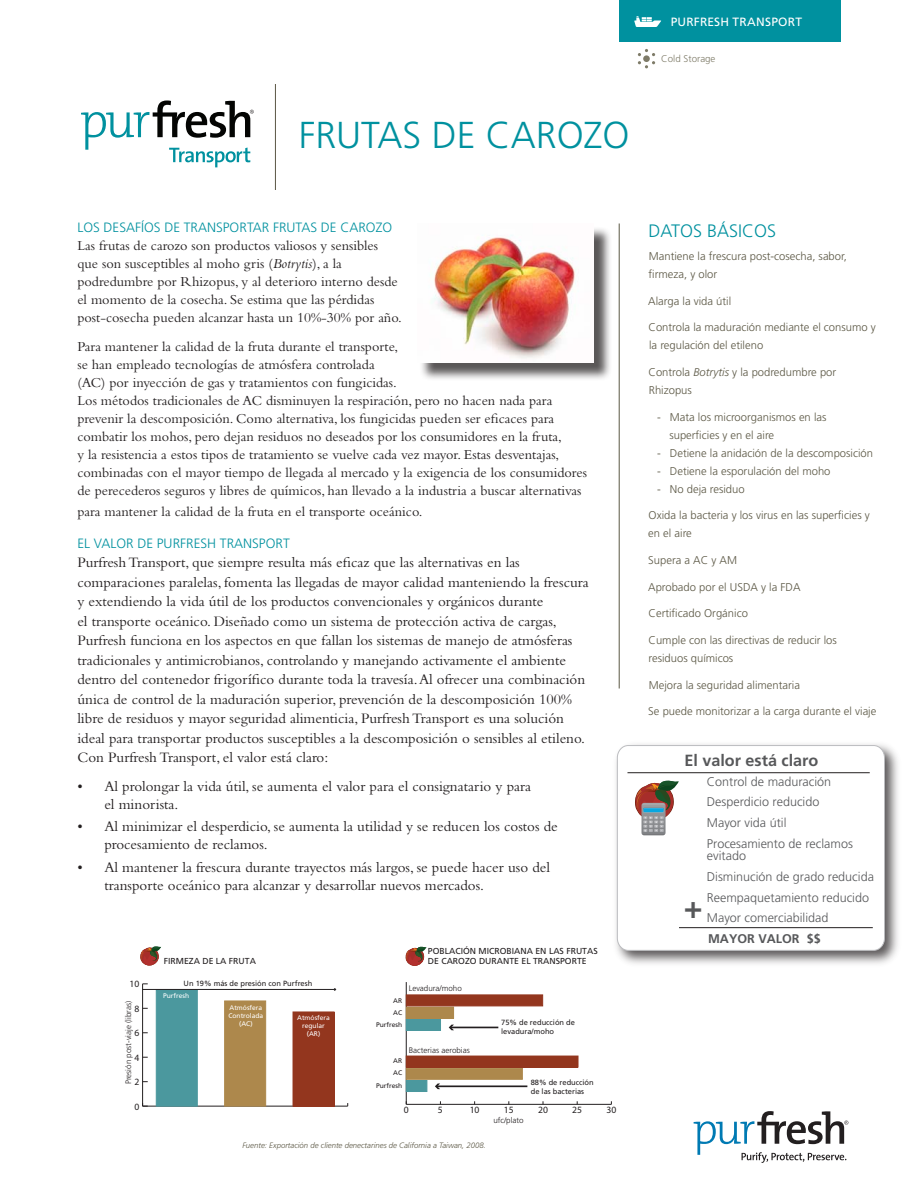
<style>
.page{position:relative;width:918px;height:1188px;background:#fff}
.page>*{position:absolute;margin:0;border:0;box-sizing:border-box;transform-origin:0 0}
.Title__front{font:300 37.5px "Frutiger LT Std";color:#00919f}
.t1{font:700 31.5px "Frutiger LT Std";color:#57585a}
.Callout_Headline{font:300 18px "Frutiger LT Std";color:#00919f}
.t2{font:700 16.2px "Frutiger LT Std";color:#57585a}
.t3{font:15px/19.5px "Bembo Std";color:#231f20}
.t4{font:14.25px/18px "Bembo Std";color:#231f20}
.Body_Headline{font:300 13.5px "Frutiger LT Std";color:#00919f}
.t5{font:300 12.6px/20.9px "Frutiger LT Std";color:#57585a}
.Document_Label{font:12px "Frutiger LT Std";letter-spacing:.015em;color:#fff}
.Callout_Text{font:300 11.25px/18px "Frutiger LT Std";color:#5b5744}
.bullets{font:300 11.25px/18px "Frutiger LT Std";color:#5b5744}
.Icon_Caption{font:300 9.75px "Frutiger LT Std";color:#7e7b68}
.t6{font:9.6px "Myriad Pro";color:#231f20}
.t7{font:8.7px/10.4px "Frutiger LT Std";color:#231f20}
.t8{font:300 7.95px "Frutiger LT Std";color:#231f20}
.t9{font:italic 300 7.8px "Frutiger LT Std";color:#5b5744}
.t10{font:7.5px/9px "Frutiger LT Std";color:#231f20}
.t11{font:6.75px/7.9px "Frutiger LT Std";color:#fff;text-align:center}
.t12{font:6.75px "Frutiger LT Std";color:#231f20}
.s1{font-style:italic}
.s2{font-weight:700}
</style>
<div class="page">
<hr style="left:619px;top:224px;width:1px;height:465px;background:#5b5744">
<hr style="left:275px;top:84px;width:1px;height:106px;background:#5b5744">
<div style="left:619px;top:0;width:222px;height:42px;background:#00919f"></div>
<svg style="left:634px;top:16px;width:27px;height:11px"></svg>
<svg style="left:638px;top:49px;width:17px;height:19px"></svg>
<div style="left:420px;top:226px;width:198px;height:168px;background:#231f20;opacity:.75"></div>
<img style="left:420px;top:226px;width:174px;height:137px">
<svg style="left:694px;top:1111px;width:154px;height:52px"></svg>
<img style="left:618px;top:744px;width:280px;height:220px">
<svg style="left:616px;top:745px;width:269px;height:206px"></svg>
<svg style="left:634px;top:780px;width:45px;height:55px"></svg>
<svg style="left:81px;top:101px;width:173px;height:66px"></svg>
<hr style="left:143px;top:1106px;width:205px;height:1px;background:#231f20">
<hr style="left:142px;top:984px;width:1px;height:122px;background:#231f20">
<svg style="left:142px;top:1103px;width:6px;height:4px"></svg>
<div style="left:293px;top:1012px;width:41px;height:94px;background:#93361e"></div>
<div style="left:224px;top:1001px;width:42px;height:105px;background:#ad884c;border:1px solid #ad884c"></div>
<div style="left:156px;top:990px;width:42px;height:116px;background:#4b989e;border:1px solid #4b989e"></div>
<svg style="left:140px;top:946px;width:21px;height:20px"></svg>
<hr style="left:142px;top:989px;width:193px;height:1px;background:#231f20">
<hr style="left:451px;top:1027px;width:47px;height:1px;background:#231f20">
<svg style="left:449px;top:1025px;width:5px;height:5px"></svg>
<hr style="left:406px;top:1104px;width:205px;height:1px;background:#231f20">
<hr style="left:406px;top:982px;width:1px;height:122px;background:#231f20">
<div style="left:406px;top:1019px;width:35px;height:11px;background:#4b989e"></div>
<div style="left:406px;top:1019px;width:35px;height:12px;border:1px solid #4b989e"></div>
<div style="left:406px;top:1080px;width:21px;height:12px;background:#4b989e"></div>
<div style="left:406px;top:1007px;width:48px;height:11px;background:#ad884c"></div>
<div style="left:406px;top:1068px;width:117px;height:11px;background:#ad884c"></div>
<div style="left:406px;top:995px;width:137px;height:11px;background:#93361e"></div>
<div style="left:406px;top:1056px;width:172px;height:11px;background:#93361e"></div>
<svg style="left:405px;top:946px;width:22px;height:20px"></svg>
<hr style="left:437px;top:1085px;width:90px;height:2px;background:#231f20">
<svg style="left:435px;top:1083px;width:5px;height:6px"></svg>
<p class="Title__front" style="left:299px;top:114px;width:332px">FRUTAS DE CAROZO</p>
<p class="Document_Label" style="left:671px;top:14px;width:133px">Purfresh transport</p>
<p class="Icon_Caption" style="left:661px;top:53px;width:56px">Cold Storage</p>
<p class="Body_Headline" style="left:77px;top:220px;width:316px">LOS DESAFÍOS DE TRANSPORTAR FRUTAS DE CAROZO</p>
<p class="t4" style="left:77px;top:236px;width:326px">Las frutas de carozo son productos valiosos y sensibles que son susceptibles al moho gris (<span class="s1">Botrytis</span>), a la podredumbre por Rhizopus, y al deterioro interno desde el momento de la cosecha. Se estima que las pérdidas post-cosecha pueden alcanzar hasta un 10%-30% por año.</p>
<p class="t4" style="left:77px;top:337px;width:511px">Para mantener la calidad de la fruta durante el transporte,<br>se han empleado tecnologías de atmósfera controlada<br>(AC) por inyección de gas y tratamientos con fungicidas.<br>Los métodos tradicionales de AC disminuyen la respiración, pero no hacen nada para prevenir la descomposición. Como alternativa, los fungicidas pueden ser eficaces para combatir los mohos, pero dejan residuos no deseados por los consumidores en la fruta,<br>y la resistencia a estos tipos de tratamiento se vuelve cada vez mayor. Estas desventajas, combinadas con el mayor tiempo de llegada al mercado y la exigencia de los consumidores de perecederos seguros y libres de químicos, han llevado a la industria a buscar alternativas</p>
<p class="t4" style="left:77px;top:502px;width:347px">para mantener la calidad de la fruta en el transporte oceánico.</p>
<p class="Body_Headline" style="left:77px;top:535px;width:33px">El valor</p>
<p class="Body_Headline" style="left:137px;top:535px;width:35px">de Purfres</p>
<p class="Body_Headline" style="left:207px;top:535px;width:29px">h Transport</p>
<p class="t3" style="left:77px;top:553px;width:513px">Purfresh Transport, que siempre resulta más eficaz que las alternativas en las comparaciones paralelas, fomenta las llegadas de mayor calidad manteniendo la frescura y extendiendo la vida útil de los productos convencionales y orgánicos durante<br>el transporte oceánico. Diseñado como un sistema de protección activa de cargas, Purfresh funciona en los aspectos en que fallan los sistemas de manejo de atmósferas tradicionales y antimicrobianos, controlando y manejando activamente el ambiente dentro del contenedor frigorífico durante toda la travesía. Al ofrecer una combinación única de control de la maduración superior, prevención de la descomposición 100% libre de residuos y mayor seguridad alimenticia, Purfresh Transport es una solución ideal para transportar productos susceptibles a la descomposición o sensibles al etileno.<br>Con Purfresh Transport, el valor está claro:</p>
<p class="t3" style="left:104px;top:777px;width:428px;line-height:18px;text-indent:-27px">• Al prolongar la vida útil, se aumenta el valor para el consignatario y para el minorista.</p>
<p class="t3" style="left:104px;top:817px;width:455px;line-height:18px;text-indent:-27px">• Al minimizar el desperdicio, se aumenta la utilidad y se reducen los costos de procesamiento de reclamos.</p>
<p class="t3" style="left:104px;top:858px;width:447px;line-height:18px;text-indent:-27px">• Al mantener la frescura durante trayectos más largos, se puede hacer uso del transporte oceánico para alcanzar y desarrollar nuevos mercados.</p>
<p class="t7" style="left:164px;top:956px;width:94px">FIRMEZA DE LA FRUTA</p>
<p class="t7" style="left:428px;top:946px;width:171px">POBLACIÓN MICROBIANA EN LAS FRUTAS<br>DE CAROZO DURANTE EL TRANSPORTE</p>
<p class="t6" style="left:130px;top:978px;width:11px">10</p>
<p class="t8" style="left:124px;top:1084px;width:85px;rotate:-90deg">Presión post-viaje (libras)</p>
<p class="t6" style="left:134px;top:1003px;width:6px">8</p>
<p class="t6" style="left:134px;top:1027px;width:6px">6</p>
<p class="t6" style="left:134px;top:1052px;width:6px">4</p>
<p class="t6" style="left:134px;top:1076px;width:6px">2</p>
<p class="t10" style="left:184px;top:979px;width:130px">Un 19% más de presión con Purfresh</p>
<p class="t11" style="left:297px;top:1014px;width:34px">Atmósfera regular (AR)</p>
<p class="t11" style="left:163px;top:992px;width:27px">Purfresh</p>
<p class="t11" style="left:228px;top:1003px;width:36px">Atmósfera<br>Controlada (AC)</p>
<p class="t8" style="left:409px;top:984px;width:55px">Levadura/moho</p>
<p class="t12" style="left:393px;top:996px;width:10px">AR</p>
<p class="t12" style="left:376px;top:1021px;width:27px">Purfresh</p>
<p class="t12" style="left:393px;top:1009px;width:10px">AC</p>
<p class="t8" style="left:409px;top:1045px;width:63px">Bacterias aerobias</p>
<p class="t12" style="left:393px;top:1057px;width:10px">AR</p>
<p class="t12" style="left:376px;top:1082px;width:27px">Purfresh</p>
<p class="t12" style="left:393px;top:1069px;width:10px">AC</p>
<p class="t10" style="left:501px;top:1018px;width:75px">75% de reducción de levadura/moho</p>
<p class="t10" style="left:531px;top:1078px;width:65px">88% de reducción de las bacterias</p>
<p class="t6" style="left:134px;top:1101px;width:6px">0</p>
<p class="t6" style="left:404px;top:1104px;width:6px">0</p>
<p class="t6" style="left:438px;top:1104px;width:6px">5</p>
<p class="t6" style="left:470px;top:1104px;width:11px">10</p>
<p class="t6" style="left:504px;top:1104px;width:11px">15</p>
<p class="t6" style="left:538px;top:1104px;width:11px">20</p>
<p class="t6" style="left:572px;top:1104px;width:11px">25</p>
<p class="t6" style="left:606px;top:1104px;width:11px">30</p>
<p class="t8" style="left:493px;top:1116px;width:32px">ufc/plato</p>
<p class="t9" style="left:242px;top:1140px;width:245px">Fuente: Exportación de cliente denectarines de California a Taiwan, 2008.</p>
<p class="Callout_Headline" style="left:648px;top:221px;width:129px">DATOS BÁSICOS</p>
<p class="Callout_Text" style="left:649px;top:247px;width:200px">Mantiene la frescura post-cosecha, sabor, firmeza, y olor</p>
<p class="Callout_Text" style="left:648px;top:292px;width:85px">Alarga la vida útil</p>
<p class="Callout_Text" style="left:649px;top:319px;width:229px">Controla la maduración mediante el consumo y la regulación del etileno</p>
<p class="Callout_Text" style="left:649px;top:363px;width:189px">Controla <span class="s1">Botrytis</span> y la podredumbre por<br>Rhizopus</p>
<p class="bullets" style="left:669px;top:408px;width:159px;text-indent:-12px">- Mata los microorganismos en las superficies y en el aire</p>
<p class="bullets" style="left:657px;top:444px;width:217px">- Detiene la anidación de la descomposición</p>
<p class="bullets" style="left:657px;top:462px;width:175px">- Detiene la esporulación del moho</p>
<p class="bullets" style="left:657px;top:480px;width:89px">- No deja residuo</p>
<p class="Callout_Text" style="left:648px;top:507px;width:223px">Oxida la bacteria y los virus en las superficies y en el aire</p>
<p class="Callout_Text" style="left:648px;top:551px;width:90px">Supera a AC y AM</p>
<p class="Callout_Text" style="left:648px;top:578px;width:154px">Aprobado por el USDA y la FDA</p>
<p class="Callout_Text" style="left:649px;top:605px;width:101px">Certificado Orgánico</p>
<p class="Callout_Text" style="left:649px;top:631px;width:190px">Cumple con las directivas de reducir los residuos químicos</p>
<p class="Callout_Text" style="left:649px;top:676px;width:153px">Mejora la seguridad alimentaria</p>
<p class="Callout_Text" style="left:648px;top:703px;width:230px">Se puede monitorizar a la carga durante el viaje</p>
<p class="t2" style="left:684px;top:750px;width:135px">El valor está claro</p>
<p class="t5" style="left:707px;top:771px;width:148px">Control de maduración<br>Desperdicio reducido<br>Mayor vida útil<br>Procesamiento de reclamos</p>
<p class="t5" style="left:707px;top:846px;width:169px">evitado<br>Disminución de grado reducida<br>Reempaquetamiento reducido<br>Mayor comerciabilidad<br><span class="s2">MAYOR VALOR $$</span></p>
<p class="t1" style="left:684px;top:889px;width:20px">+</p>
</div>
